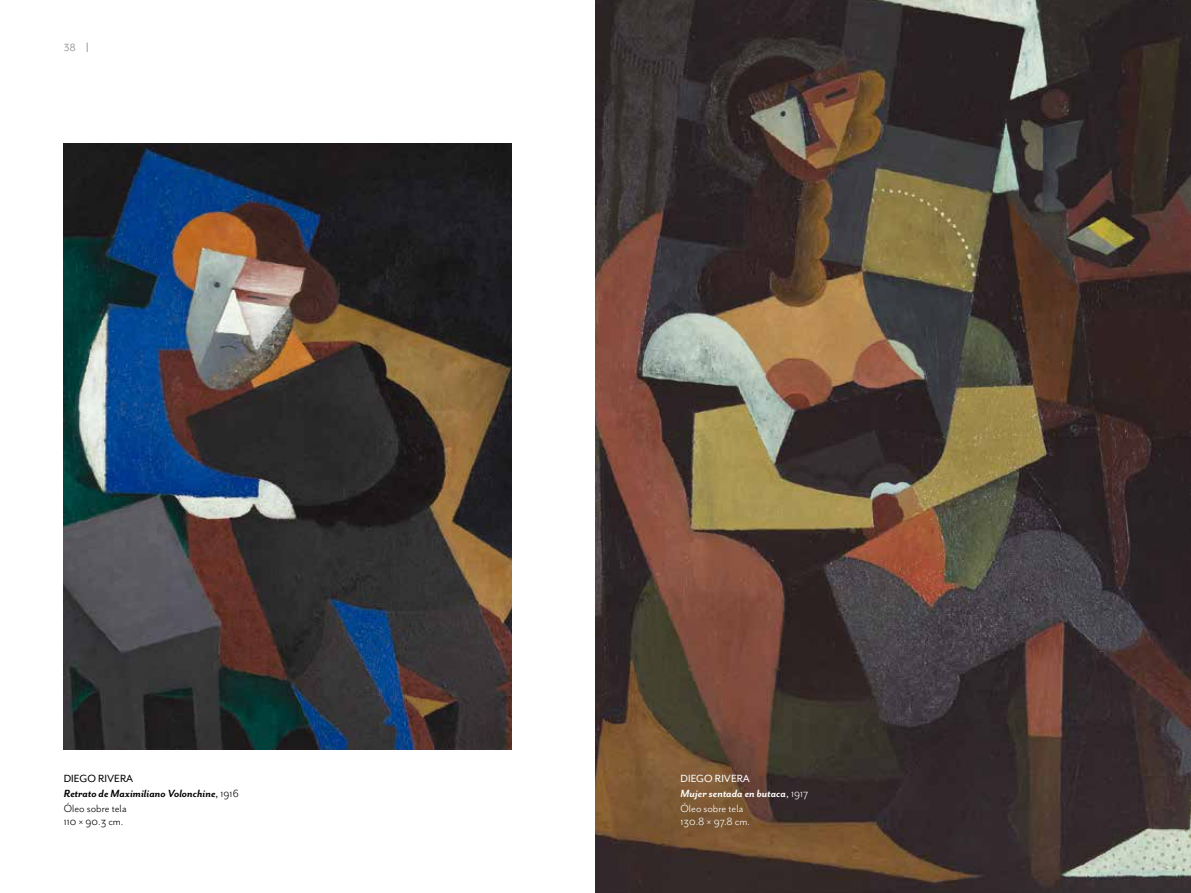
<style>
.page{position:relative;width:1191px;height:893px;background:#fff}
.page>*{position:absolute;margin:0;border:0;box-sizing:border-box;transform-origin:0 0}
.t1{font:italic 700 12px/15px "Mr Eaves San OT";color:#000}
.t2{font:italic 700 12px/15px "Mr Eaves San OT";color:#fff}
.t3{font:12px "Mr Eaves San OT";color:#fff}
.t4{font:12px "Mr Eaves San OT";color:#000}
.t5{font:12px "Mr Eaves Mod OT";color:#9d9d9c}
.s1{font-weight:400;font-style:normal}
</style>
<div class="page">
<img style="left:64px;top:143px;width:447px;height:607px">
<img style="left:595px;top:0;width:596px;height:893px">
<p class="t5" style="left:64px;top:41px;width:14px">38</p>
<p class="t1" style="left:64px;top:771px;width:176px"><span class="s1">DIEGO RIVERA<br></span>Retrato de Maximiliano Volonchine<span class="s1">,</span> <span class="s1">1916<br>Óleo sobre tela</span></p>
<p class="t4" style="left:64px;top:815px;width:61px">110 × 90.3 cm.</p>
<p class="t2" style="left:680px;top:770px;width:129px"><span class="s1">DIEGO RIVERA<br></span>Mujer sentada en butaca<span class="s1">,</span> <span class="s1">1917<br>Óleo sobre tela</span></p>
<p class="t3" style="left:680px;top:815px;width:71px">130.8 × 97.8 cm.</p>
</div>
